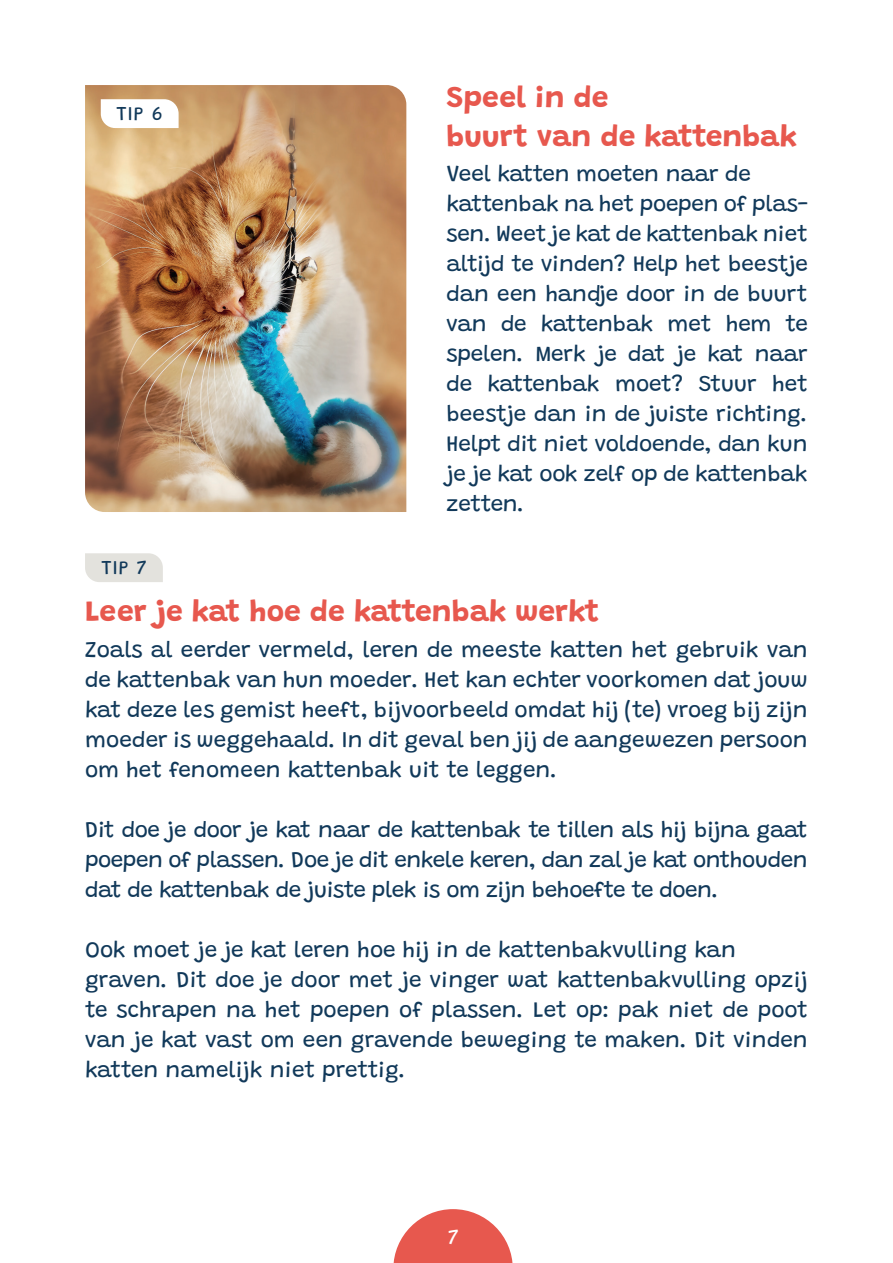
<style>
.page{position:relative;width:893px;height:1263px;background:#fff}
.page>*{position:absolute;margin:0;border:0;box-sizing:border-box;transform-origin:0 0}
.t1{font:700 30px/39px "Grandstander";color:#e7584e}
.t2{font:22.5px/30px "Grandstander";letter-spacing:-.01em;color:#11395a}
.t3{font:21px "Grandstander";color:#fff}
.t4{font:19.5px "Grandstander";letter-spacing:.05em;color:#11395a}
</style>
<div class="page">
<svg style="left:393px;top:1209px;width:120px;height:54px"></svg>
<img style="left:85px;top:85px;width:321px;height:427px">
<svg style="left:85px;top:553px;width:78px;height:29px;background:#e4e3de"></svg>
<svg style="left:101px;top:99px;width:78px;height:29px"></svg>
<p class="t4" style="left:116px;top:99px;width:48px">TIP 6</p>
<p class="t4" style="left:101px;top:553px;width:47px">TIP 7</p>
<h1 class="t1" style="left:446px;top:75px;width:352px">Speel in de<br>buurt van de kattenbak</h1>
<p class="t2" style="left:446px;top:157px;width:363px">Veel katten moeten naar de kattenbak na het poepen of plas&shy;sen. Weet je kat de kattenbak niet altijd te vinden? Help het beestje dan een handje door in de buurt van de kattenbak met hem te spelen. Merk je dat je kat naar de kattenbak moet? Stuur het beestje dan in de juiste richting.<br>Helpt dit niet voldoende, dan kun je je kat ook zelf op de kattenbak zetten.</p>
<h1 class="t1" style="left:85px;top:589px;width:516px">Leer je kat hoe de kattenbak werkt</h1>
<p class="t2" style="left:85px;top:633px;width:724px;text-align:justify">Zoals al eerder vermeld, leren de meeste katten het gebruik van de kattenbak van hun moeder. Het kan echter voorkomen dat jouw kat deze les gemist heeft, bijvoorbeeld omdat hij (te) vroeg bij zijn moeder is weggehaald. In dit geval ben jij de aangewezen persoon om het fenomeen kattenbak uit te leggen.</p>
<p class="t2" style="left:85px;top:813px;width:724px;text-align:justify">Dit doe je door je kat naar de kattenbak te tillen als hij bijna gaat poepen of plassen. Doe je dit enkele keren, dan zal je kat onthouden dat de kattenbak de juiste plek is om zijn behoefte te doen.</p>
<p class="t2" style="left:85px;top:933px;width:724px">Ook moet je je kat leren hoe hij in de kattenbakvulling kan graven. Dit doe je door met je vinger wat kattenbakvulling opzij te schrapen na het poepen of plassen. Let op: pak niet de poot van je kat vast om een gravende beweging te maken. Dit vinden katten namelijk niet prettig.</p>
<p class="t3" style="left:448px;top:1221px;width:12px">7</p>
</div>
